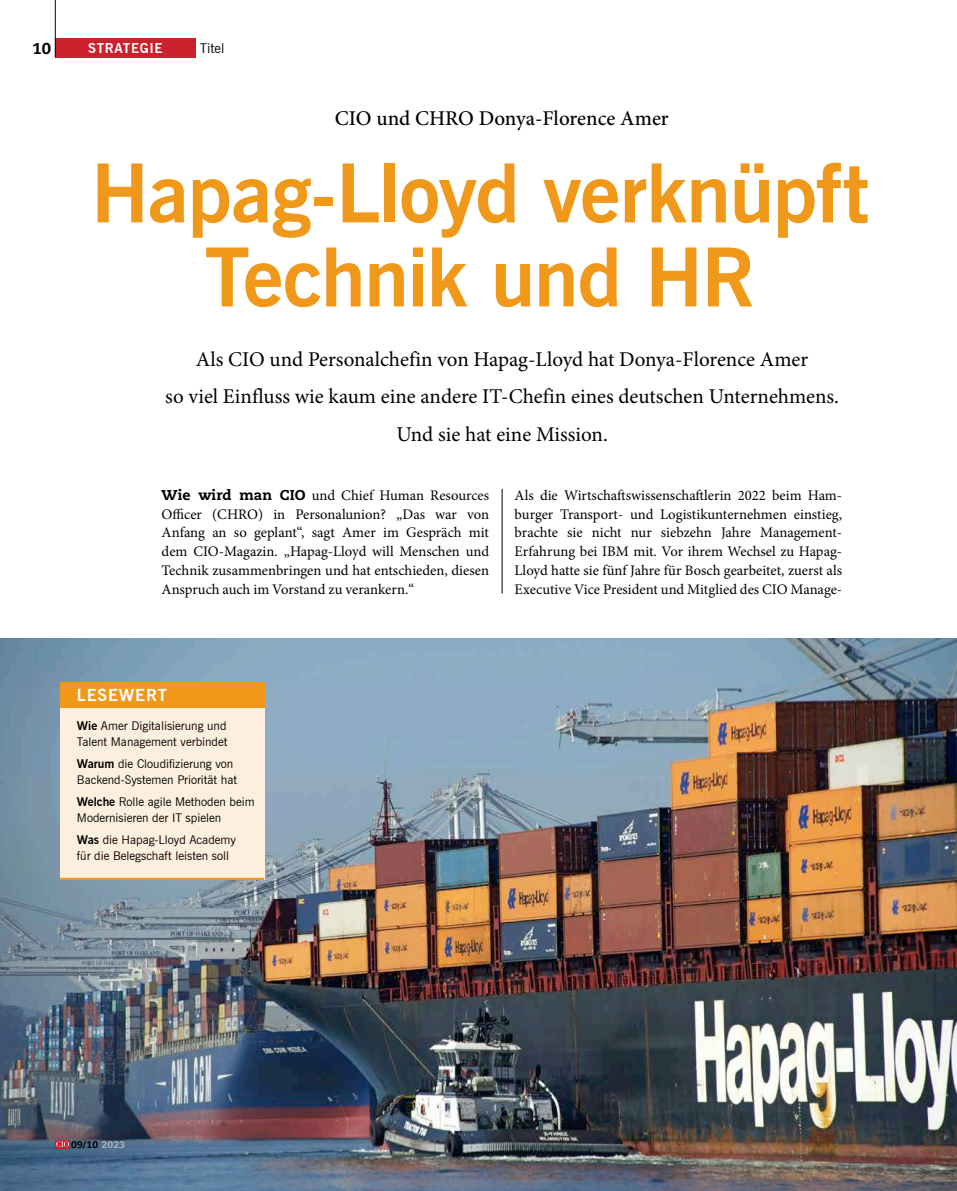
<style>
.page{position:relative;width:957px;height:1191px;background:#fff}
.page>*{position:absolute;margin:0;border:0;box-sizing:border-box;transform-origin:0 0}
.t1{font:700 81px/84px "News Gothic BT";letter-spacing:-.015em;color:#ef981a;text-align:center}
.t2{font:21px/37.5px "Minion Pro";color:#000;text-align:center}
.t3{font:500 21px "Minion Pro";color:#000}
.t4{font:700 16.5px "News Gothic BT";letter-spacing:.05em;color:#fff}
.t5{font:800 15.75px "Caecilia LT Std";color:#000}
.t6{font:14.7px/18.8px "Minion Pro";color:#000;text-align:justify}
.t7{font:700 13.5px "News Gothic BT";letter-spacing:.05em;color:#fff}
.t8{font:13.5px "News Gothic BT";color:#000}
.t9{font:12px/15.8px "News Gothic BT";color:#000}
.t10{font:800 9.75px "Caecilia LT Std";letter-spacing:.02em;color:#000}
.s1{font-family:"Caecilia LT Std";font-weight:800;font-size:14.25px}
.s2{font-weight:700}
.s3{color:#b1b2ac}
</style>
<div class="page">
<hr style="left:502px;top:489px;width:1px;height:104px;background:#000">
<img style="left:0;top:638px;width:957px;height:553px">
<div style="left:60px;top:682px;width:204px;height:198px;background:#fdefdd"></div>
<div style="left:60px;top:682px;width:204px;height:25px;background:#ef981a"></div>
<hr style="left:60px;top:877px;width:204px;height:3px;background:#ef981a">
<div style="left:55px;top:1140px;width:15px;height:8px;background:#cb1f2d"></div>
<svg style="left:56px;top:1141px;width:13px;height:6px"></svg>
<div style="left:55px;top:38px;width:141px;height:19px;background:#cc202d"></div>
<hr style="left:55px;top:0;width:1px;height:57px;background:#000">
<p class="t5" style="left:32px;top:41px;width:20px">10</p>
<p class="t7" style="left:88px;top:43px;width:76px">STRATEGIE</p>
<p class="t8" style="left:200px;top:43px;width:26px">Titel</p>
<h2 class="t3" style="left:335px;top:110px;width:335px">CIO und CHRO Donya-Florence Amer</h2>
<h1 class="t1" style="left:91px;top:158px;width:779px">Hapag-Lloyd verknüpft<br>Technik und HR</h1>
<h2 class="t2" style="left:165px;top:342px;width:675px">Als CIO und Personalchefin von Hapag-Lloyd hat Donya-Florence Amer<br>so viel Einfluss wie kaum eine andere IT-Chefin eines deutschen Unternehmens.<br>Und sie hat eine Mission.</h2>
<p class="t6" style="left:162px;top:487px;width:329px"><span class="s1">Wie wird man CIO</span> und Chief Human Resources Officer (CHRO) in Personalunion? „Das war von Anfang an so geplant“, sagt Amer im Gespräch mit dem CIO-Magazin. „Hapag-Lloyd will Menschen und Technik zusammenbringen und hat entschieden, diesen Anspruch auch im Vorstand zu verankern.“</p>
<p class="t6" style="left:514px;top:487px;width:329px">Als die Wirtschaftswissenschaftlerin 2022 beim Ham&shy;burger Transport- und Logistikunternehmen einstieg, brachte sie nicht nur siebzehn Jahre Management-Erfahrung bei IBM mit. Vor ihrem Wechsel zu Hapag-Lloyd hatte sie fünf Jahre für Bosch gearbeitet, zuerst als Executive Vice President und Mitglied des CIO Manage-</p>
<p class="t4" style="left:77px;top:689px;width:92px">LESEWERT</p>
<p class="t9" style="left:77px;top:719px;width:152px"><span class="s2">Wie</span> Amer Digitalisierung und<br>Talent Management verbindet</p>
<p class="t9" style="left:77px;top:756px;width:162px"><span class="s2">Warum</span> die Cloudifizierung von<br>Backend-Systemen Priorität hat</p>
<p class="t9" style="left:77px;top:795px;width:179px"><span class="s2">Welche</span> Rolle agile Methoden beim<br>Modernisieren der IT spielen</p>
<p class="t9" style="left:77px;top:833px;width:160px"><span class="s2">Was</span> die Hapag-Lloyd Academy für die Belegschaft leisten soll</p>
<p class="t10" style="left:71px;top:1139px;width:56px">09/10 <span class="s3">2023</span></p>
</div>
